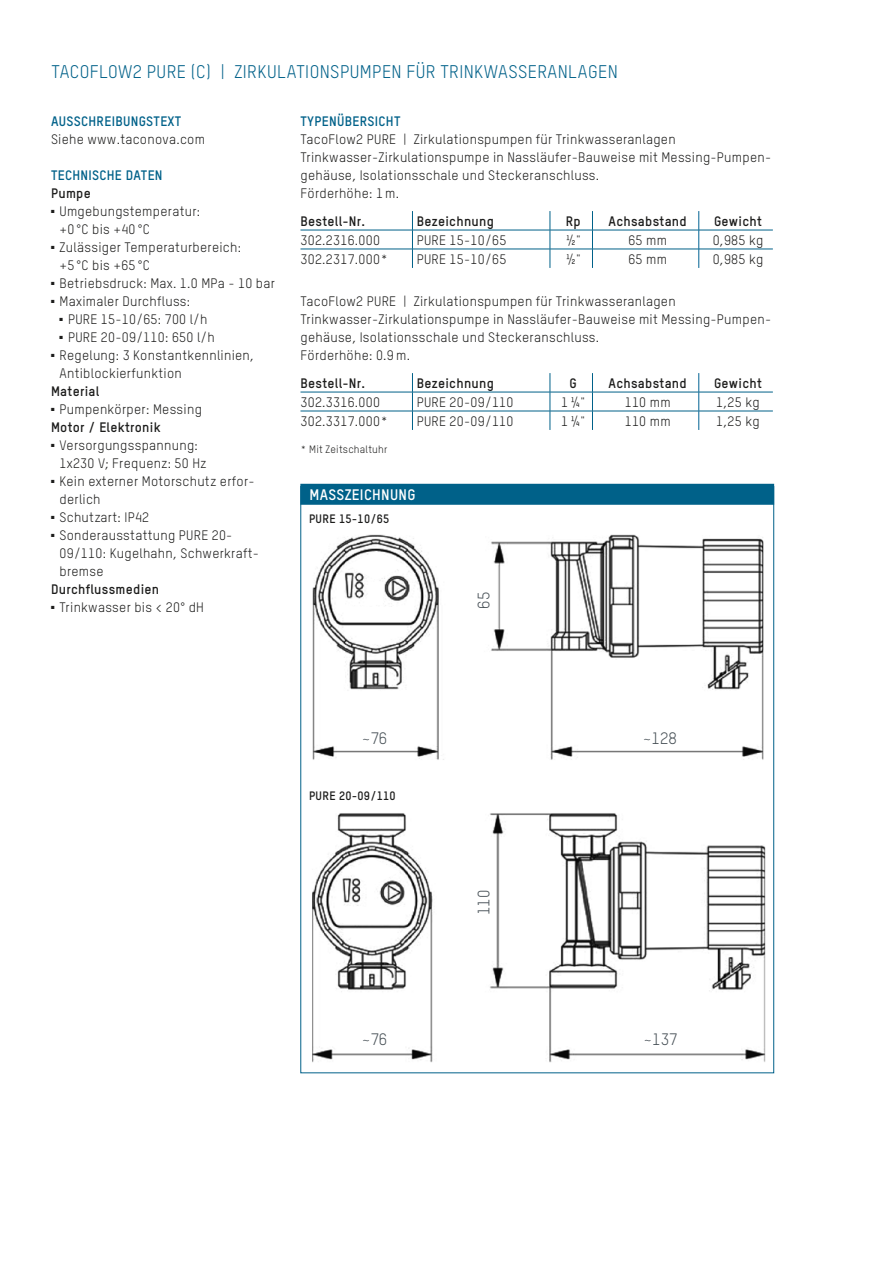
<style>
.page{position:relative;width:893px;height:1263px;background:#fff}
.page>*{position:absolute;margin:0;border:0;box-sizing:border-box;transform-origin:0 0}
.Produkttitel_Sublin{font:18px "TSTARPRO";letter-spacing:.02em;color:#006189}
.t1{font:16.35px "TSTARPRO";letter-spacing:.005em;color:#485157}
.Box_Titel{font:700 15px "TSTARPRO";letter-spacing:.02em;color:#fff}
.t2{font:13.5px/18px "TSTARPRO";letter-spacing:.02em;color:#1c1c1b}
.t3{font:700 13.5px "TSTARPRO";letter-spacing:.02em;color:#1c1c1b}
.EA_Titel{font:700 13.5px "TSTARPRO";letter-spacing:.02em;color:#006189}
.EA_8pt{font:700 12px "TSTARPRO";letter-spacing:.02em;color:#1c1c1b}
.Legende{font:10.5px "TSTARPRO";letter-spacing:.02em;color:#1c1c1b}
</style>
<div class="page">
<img style="left:300px;top:805px;width:475px;height:262px">
<div style="left:348px;top:911px;width:51px;height:13px;background:#fff"></div>
<svg style="left:347px;top:858px;width:53px;height:28px"></svg>
<img style="left:300px;top:530px;width:475px;height:244px">
<div style="left:350px;top:607px;width:51px;height:13px;background:#fff"></div>
<svg style="left:348px;top:551px;width:57px;height:29px"></svg>
<hr style="left:699px;top:230px;width:74px;height:1px;background:#006189">
<hr style="left:699px;top:249px;width:74px;height:1px;background:#006189">
<hr style="left:300px;top:230px;width:112px;height:1px;background:#006189">
<hr style="left:412px;top:230px;width:138px;height:1px;background:#006189">
<hr style="left:550px;top:230px;width:42px;height:1px;background:#006189">
<hr style="left:592px;top:230px;width:107px;height:1px;background:#006189">
<hr style="left:300px;top:249px;width:112px;height:1px;background:#006189">
<hr style="left:412px;top:249px;width:138px;height:1px;background:#006189">
<svg style="left:412px;top:211px;width:1px;height:57px"></svg>
<hr style="left:550px;top:249px;width:42px;height:1px;background:#006189">
<svg style="left:550px;top:211px;width:1px;height:57px"></svg>
<hr style="left:592px;top:249px;width:107px;height:1px;background:#006189">
<svg style="left:592px;top:211px;width:1px;height:57px"></svg>
<svg style="left:698px;top:211px;width:1px;height:57px"></svg>
<hr style="left:300px;top:392px;width:112px;height:1px;background:#006189">
<hr style="left:412px;top:392px;width:138px;height:1px;background:#006189">
<hr style="left:550px;top:392px;width:42px;height:1px;background:#006189">
<hr style="left:592px;top:392px;width:107px;height:1px;background:#006189">
<hr style="left:300px;top:411px;width:112px;height:1px;background:#006189">
<hr style="left:412px;top:411px;width:138px;height:1px;background:#006189">
<svg style="left:412px;top:373px;width:1px;height:57px"></svg>
<hr style="left:550px;top:411px;width:42px;height:1px;background:#006189">
<svg style="left:550px;top:373px;width:1px;height:57px"></svg>
<hr style="left:592px;top:411px;width:107px;height:1px;background:#006189">
<svg style="left:592px;top:373px;width:1px;height:57px"></svg>
<svg style="left:698px;top:373px;width:1px;height:57px"></svg>
<hr style="left:699px;top:392px;width:74px;height:1px;background:#006189">
<hr style="left:699px;top:411px;width:74px;height:1px;background:#006189">
<div style="left:300px;top:484px;width:474px;height:21px;background:#006189"></div>
<p class="Produkttitel_Sublin" style="left:51px;top:61px;width:568px">TACOFLOW2 PURE (C) | ZIRKULATIONSPUMPEN FÜR TRINKWASSERANLAGEN</p>
<p class="EA_Titel" style="left:51px;top:113px;width:132px">AUSSCHREIBUNGSTEXT</p>
<p class="t2" style="left:51px;top:130px;width:155px">Siehe www.taconova.com</p>
<p class="EA_Titel" style="left:51px;top:167px;width:113px">TECHNISCHE DATEN</p>
<p class="t3" style="left:51px;top:185px;width:41px">Pumpe</p>
<p class="t2" style="left:60px;top:202px;width:142px;text-indent:-9px">■ Umgebungstemperatur: +0 °C bis +40 °C</p>
<p class="t2" style="left:60px;top:238px;width:183px;text-indent:-9px">■ Zulässiger Temperaturbereich: +5 °C bis +65 °C</p>
<p class="t2" style="left:51px;top:274px;width:225px">■ Betriebsdruck: Max. 1.0 MPa - 10 bar</p>
<p class="t2" style="left:51px;top:292px;width:141px">■ Maximaler Durchfluss:</p>
<p class="t2" style="left:60px;top:310px;width:150px">■ PURE 15-10/65: 700 l/h</p>
<p class="t2" style="left:60px;top:328px;width:157px">■ PURE 20-09/110: 650 l/h</p>
<p class="t2" style="left:60px;top:346px;width:196px;text-indent:-9px">■ Regelung: 3 Konstantkennlinien,<br>Antiblockierfunktion</p>
<p class="t3" style="left:51px;top:383px;width:50px">Material</p>
<p class="t2" style="left:51px;top:400px;width:152px">■ Pumpenkörper: Messing</p>
<p class="t3" style="left:51px;top:419px;width:111px">Motor / Elektronik</p>
<p class="t2" style="left:60px;top:436px;width:148px;text-indent:-9px">■ Versorgungsspannung:<br>1x230 V; Frequenz: 50 Hz</p>
<p class="t2" style="left:60px;top:472px;width:197px;text-indent:-9px">■ Kein externer Motorschutz erfor&shy;derlich</p>
<p class="t2" style="left:51px;top:508px;width:100px">■ Schutzart: IP42</p>
<p class="t2" style="left:60px;top:526px;width:201px;text-indent:-9px">■ Sonderausstattung PURE 20-<br>09/110: Kugelhahn, Schwerkraft&shy;bremse</p>
<p class="t3" style="left:51px;top:581px;width:110px">Durchflussmedien</p>
<p class="t2" style="left:51px;top:598px;width:154px">■ Trinkwasser bis &lt; 20° dH</p>
<p class="EA_Titel" style="left:300px;top:113px;width:101px">TYPENÜBERSICHT</p>
<p class="t2" style="left:300px;top:130px;width:472px">TacoFlow2 PURE | Zirkulationspumpen für Trinkwasseranlagen Trinkwasser-Zirkulationspumpe in Nassläufer-Bauweise mit Messing-Pumpen&shy;gehäuse, Isolationsschale und Steckeranschluss.<br>Förderhöhe: 1 m.</p>
<p class="t3" style="left:300px;top:212px;width:66px">Bestell-Nr.</p>
<p class="t3" style="left:417px;top:212px;width:79px">Bezeichnung</p>
<p class="t3" style="left:566px;top:212px;width:17px">Rp</p>
<p class="t3" style="left:609px;top:212px;width:80px">Achsabstand</p>
<p class="t3" style="left:714px;top:212px;width:49px">Gewicht</p>
<p class="t2" style="left:300px;top:231px;width:81px">302.2316.000</p>
<p class="t2" style="left:417px;top:231px;width:91px">PURE 15-10/65</p>
<p class="t2" style="left:566px;top:231px;width:17px">½"</p>
<p class="t2" style="left:628px;top:231px;width:40px">65 mm</p>
<p class="t2" style="left:713px;top:231px;width:52px">0,985 kg</p>
<p class="t2" style="left:300px;top:250px;width:89px">302.2317.000*</p>
<p class="t2" style="left:417px;top:250px;width:91px">PURE 15-10/65</p>
<p class="t2" style="left:566px;top:250px;width:17px">½"</p>
<p class="t2" style="left:628px;top:250px;width:40px">65 mm</p>
<p class="t2" style="left:713px;top:250px;width:52px">0,985 kg</p>
<p class="t2" style="left:300px;top:292px;width:472px">TacoFlow2 PURE | Zirkulationspumpen für Trinkwasseranlagen<br>Trinkwasser-Zirkulationspumpe in Nassläufer-Bauweise mit Messing-Pumpen&shy;gehäuse, Isolationsschale und Steckeranschluss.</p>
<p class="t2" style="left:300px;top:346px;width:111px">Förderhöhe: 0.9 m.</p>
<p class="t3" style="left:300px;top:374px;width:66px">Bestell-Nr.</p>
<p class="t3" style="left:417px;top:374px;width:79px">Bezeichnung</p>
<p class="t3" style="left:570px;top:374px;width:9px">G</p>
<p class="t3" style="left:609px;top:374px;width:80px">Achsabstand</p>
<p class="t3" style="left:714px;top:374px;width:49px">Gewicht</p>
<p class="t2" style="left:300px;top:393px;width:81px">302.3316.000</p>
<p class="t2" style="left:417px;top:393px;width:98px">PURE 20-09/110</p>
<p class="t2" style="left:561px;top:393px;width:25px">1¼"</p>
<p class="t2" style="left:625px;top:393px;width:47px">110 mm</p>
<p class="t2" style="left:716px;top:393px;width:45px">1,25 kg</p>
<p class="t2" style="left:300px;top:412px;width:89px">302.3317.000*</p>
<p class="t2" style="left:417px;top:412px;width:98px">PURE 20-09/110</p>
<p class="t2" style="left:561px;top:412px;width:25px">1¼"</p>
<p class="t2" style="left:625px;top:412px;width:47px">110 mm</p>
<p class="t2" style="left:716px;top:412px;width:45px">1,25 kg</p>
<p class="Legende" style="left:300px;top:443px;width:88px">* Mit Zeitschaltuhr</p>
<p class="Box_Titel" style="left:309px;top:485px;width:108px">MASSZEICHNUNG</p>
<p class="EA_8pt" style="left:309px;top:512px;width:82px">PURE 15-10/65</p>
<p class="t1" style="left:474px;top:609px;width:18px;rotate:-90deg">65</p>
<p class="t1" style="left:362px;top:728px;width:27px">~76</p>
<p class="t1" style="left:643px;top:728px;width:36px">~128</p>
<p class="EA_8pt" style="left:309px;top:788px;width:88px">PURE 20-09/110</p>
<p class="t1" style="left:474px;top:915px;width:27px;rotate:-90deg">110</p>
<p class="t1" style="left:362px;top:1030px;width:27px">~76</p>
<p class="t1" style="left:643px;top:1030px;width:36px">~137</p>
</div>
